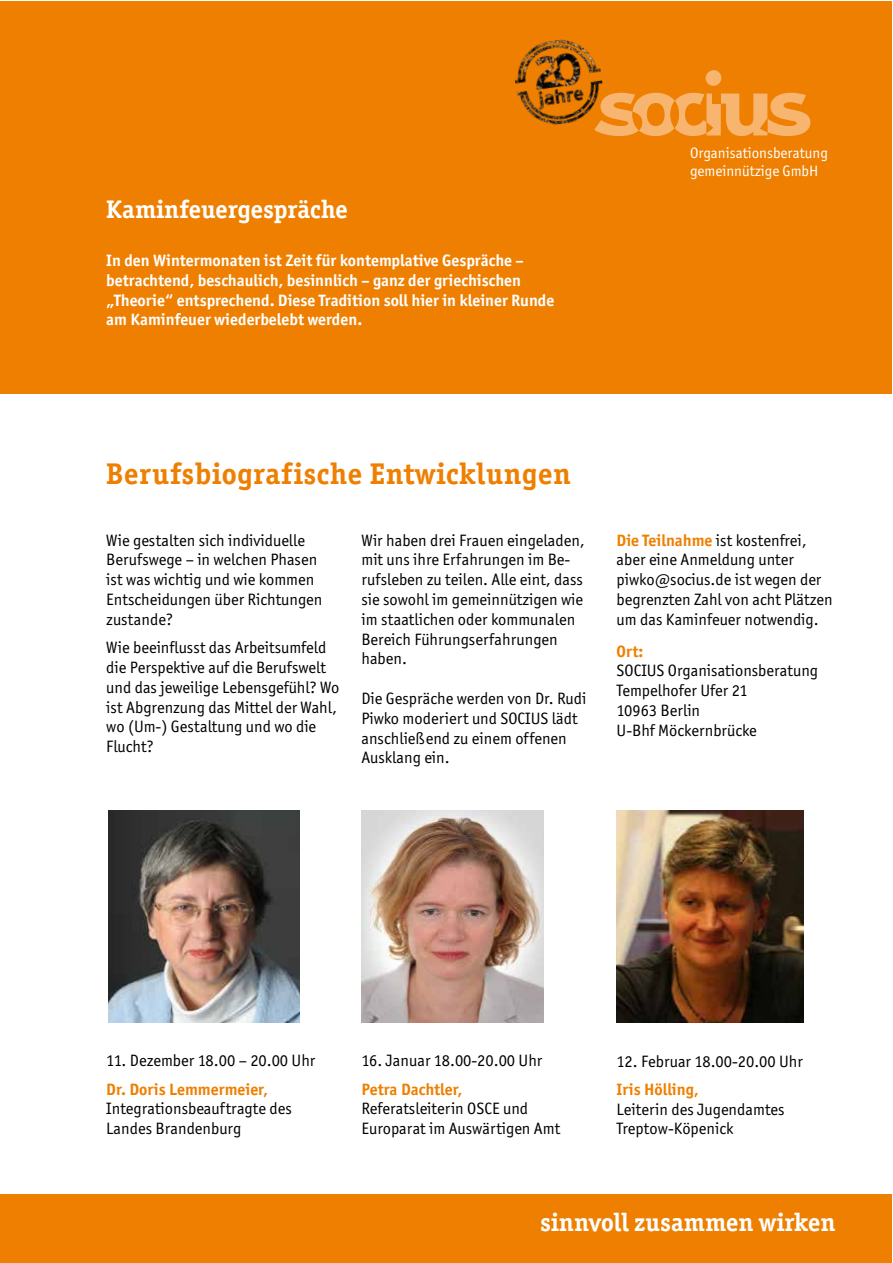
<style>
.page{position:relative;width:893px;height:1263px;background:#fff}
.page>*{position:absolute;margin:0;border:0;box-sizing:border-box;transform-origin:0 0}
.t1{font:700 30px "Officina Ser ITC Std";letter-spacing:.02em;color:#ee7f00}
.t2{font:700 25.5px "Officina Ser ITC Std";color:#fff}
.t3{font:16.5px/19.8px "Officina Sans ITC Std";color:#000}
.t4{font:700 16.5px/19.8px "Officina Sans ITC Std";color:#fff}
.t5{font:700 16.5px "Officina Sans ITC Std";color:#ee7f00}
.t6{font:15.15px/18.1px "Officina Sans ITC Std";color:#fff}
.s1{font-weight:700;color:#ee7f00}
</style>
<div class="page">
<div style="left:1px;top:1px;width:891px;height:392px;background:#ee7f00"></div>
<div style="left:706px;top:70px;width:15px;height:16px;background:#f7b570;border-radius:50%"></div>
<svg style="left:594px;top:93px;width:216px;height:43px"></svg>
<div style="left:0;top:1195px;width:892px;height:68px;background:#ee7f00"></div>
<img style="left:515px;top:39px;width:92px;height:90px">
<img style="left:361px;top:810px;width:183px;height:213px">
<img style="left:617px;top:810px;width:187px;height:213px">
<img style="left:108px;top:810px;width:192px;height:213px">
<h2 class="t2" style="left:106px;top:194px;width:243px">Kaminfeuergespräche</h2>
<p class="t4" style="left:106px;top:250px;width:450px">In den Wintermonaten ist Zeit für kontemplative Gespräche – betrachtend, beschaulich, besinnlich – ganz der griechischen „Theorie“ entsprechend. Diese Tradition soll hier in kleiner Runde am Kaminfeuer wiederbelebt werden.</p>
<p class="t6" style="left:690px;top:143px;width:140px">Organisationsberatung gemeinnützige GmbH</p>
<h1 class="t1" style="left:106px;top:455px;width:466px">Berufsbiografische Entwicklungen</h1>
<p class="t3" style="left:106px;top:530px;width:218px">Wie gestalten sich individuelle<br>Berufswege – in welchen Phasen ist was wichtig und wie kommen<br>Entscheidungen über Richtungen zustande?</p>
<p class="t3" style="left:106px;top:638px;width:235px">Wie beeinflusst das Arbeitsumfeld die Perspektive auf die Berufswelt und das jeweilige Lebensgefühl? Wo ist Abgrenzung das Mittel der Wahl, wo (Um-) Gestaltung und wo die<br>Flucht?</p>
<p class="t3" style="left:361px;top:530px;width:225px">Wir haben drei Frauen eingeladen, mit uns ihre Erfahrungen im Be&shy;rufsleben zu teilen. Alle eint, dass sie sowohl im gemeinnützigen wie im staatlichen oder kommunalen<br>Bereich Führungserfahrungen haben.</p>
<p class="t3" style="left:361px;top:688px;width:226px">Die Gespräche werden von Dr. Rudi<br>Piwko moderiert und SOCIUS lädt anschließend zu einem offenen<br>Ausklang ein.</p>
<p class="t3" style="left:617px;top:530px;width:217px"><span class="s1">Die Teilnahme</span> ist kostenfrei, aber eine Anmeldung unter piwko@socius.de ist wegen der begrenzten Zahl von acht Plätzen um das Kaminfeuer notwendig.</p>
<p class="t5" style="left:617px;top:641px;width:28px">Ort:</p>
<p class="t3" style="left:617px;top:661px;width:203px">SOCIUS Organisationsberatung<br>Tempelhofer Ufer 21<br>10963 Berlin<br>U-Bhf Möckernbrücke</p>
<p class="t3" style="left:106px;top:1051px;width:211px">11. Dezember 18.00 – 20.00 Uhr</p>
<p class="t5" style="left:106px;top:1079px;width:163px">Dr. Doris Lemmermeier,</p>
<p class="t3" style="left:106px;top:1099px;width:187px">Integrationsbeauftragte des<br>Landes Brandenburg</p>
<p class="t3" style="left:361px;top:1051px;width:182px">16. Januar 18.00-20.00 Uhr</p>
<p class="t5" style="left:361px;top:1079px;width:103px">Petra Dachtler,</p>
<p class="t3" style="left:361px;top:1099px;width:200px">Referatsleiterin OSCE und<br>Europarat im Auswärtigen Amt</p>
<p class="t3" style="left:617px;top:1051px;width:188px">12. Februar 18.00-20.00 Uhr</p>
<p class="t5" style="left:617px;top:1079px;width:84px">Iris Hölling,</p>
<p class="t3" style="left:617px;top:1099px;width:170px">Leiterin des Jugendamtes<br>Treptow-Köpenick</p>
<h2 class="t2" style="left:540px;top:1207px;width:297px">sinnvoll zusammen wirken</h2>
</div>
